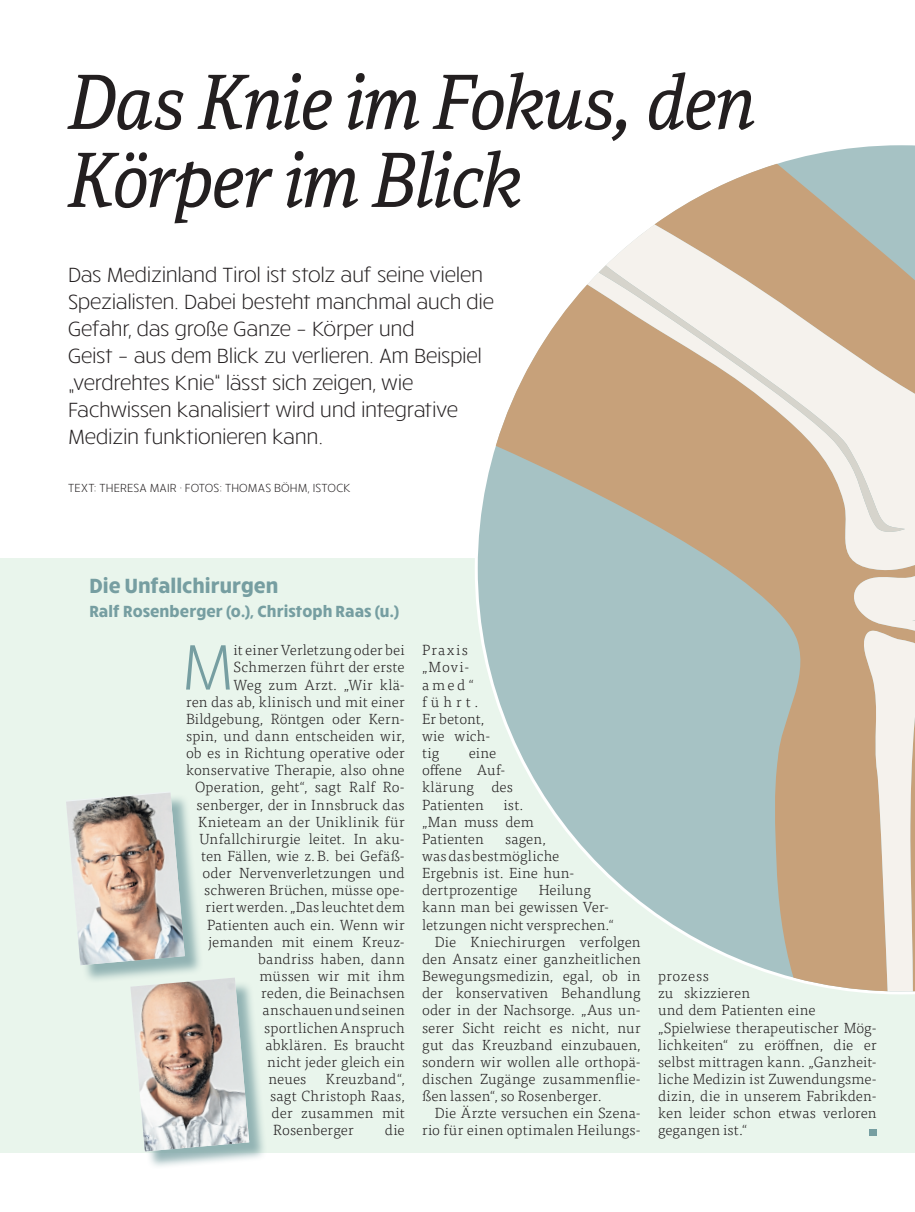
<style>
.page{position:relative;width:915px;height:1212px;background:#fff}
.page>*{position:absolute;margin:0;border:0;box-sizing:border-box;transform-origin:0 0}
.MG_Titel{font:italic 75px/78px "Cordale";letter-spacing:-.03em;color:#231f20}
.MG_Grund1{font:300 65.55px "Ruck Sack";color:#769ea1}
.MG_Einleitung{font:300 21px/27px "Ruck Sack";letter-spacing:-.015em;color:#231f20}
.MG_Factbox_Titel{font:700 21px "Ruck Sack";color:#769ea1}
.MG_Factbox_Titel-2{font:700 16.5px "Ruck Sack";letter-spacing:.005em;color:#769ea1}
.MG_Grund1-2{font:300 14.7px/17.1px "Tisa OT";letter-spacing:.01em;color:#231f20}
.MG_Grund2{font:300 14.7px/17.1px "Tisa OT";letter-spacing:.01em;color:#231f20;text-align:justify}
.MG_Grund1-3{font:300 14.7px/17.1px "Tisa OT";letter-spacing:.055em;color:#231f20}
.MG_Grund1-4{font:300 14.7px "Tisa OT";letter-spacing:.03em;color:#231f20}
.MG_Autor{font:300 12px "Ruck Sack";letter-spacing:.01em;color:#231f20}
</style>
<div class="page">
<div style="left:0;top:558px;width:914px;height:594px;background:#e9f5ec"></div>
<svg style="left:475px;top:145px;width:439px;height:849px"></svg>
<svg style="left:495px;top:164px;width:419px;height:827px;fill:#a6c2c4"></svg>
<svg style="left:587px;top:224px;width:327px;height:349px;background:#c8b9a3"></svg>
<svg style="left:846px;top:520px;width:68px;height:471px"></svg>
<svg style="left:598px;top:265px;width:307px;height:271px;background:#d7c0a7"></svg>
<div style="left:68px;top:793px;width:135px;height:190px;background:#769ea1;opacity:.75"></div>
<img style="left:66px;top:792px;width:119px;height:173px">
<div style="left:133px;top:980px;width:134px;height:189px;background:#769ea1;opacity:.75"></div>
<img style="left:130px;top:977px;width:119px;height:174px">
<div style="left:869px;top:1129px;width:7px;height:7px;background:#769ea1"></div>
<p class="MG_Titel" style="left:68px;top:64px;width:689px">Das Knie im Fokus, den<br>Körper im Blick</p>
<p class="MG_Einleitung" style="left:68px;top:260px;width:427px">Das Medizinland Tirol ist stolz auf seine vielen Spezialisten. Dabei besteht manchmal auch die Gefahr, das große Ganze – Körper und<br>Geist – aus dem Blick zu verlieren. Am Beispiel „verdrehtes Knie“ lässt sich zeigen, wie Fachwissen kanalisiert wird und integrative Medizin funktionieren kann.</p>
<p class="MG_Autor" style="left:68px;top:480px;width:188px">Text: Theresa Mair · Fotos: thomas</p>
<p class="MG_Autor" style="left:274px;top:480px;width:77px">böhm, istock</p>
<p class="MG_Factbox_Titel" style="left:89px;top:571px;width:190px">Die Unfallchirurgen</p>
<p class="MG_Factbox_Titel-2" style="left:89px;top:600px;width:311px">Ralf Rosenberger (o.), Christoph Raas (u.)</p>
<p class="MG_Grund1" style="left:181px;top:622px;width:54px">M</p>
<p class="MG_Grund1-2" style="left:233px;top:642px;width:172px">it einer Verletzung oder bei</p>
<p class="MG_Grund1-2" style="left:233px;top:659px;width:172px">Schmerzen führt der erste</p>
<p class="MG_Grund1-2" style="left:233px;top:676px;width:172px">Weg zum Arzt. „Wir klä-</p>
<p class="MG_Grund1-2" style="left:186px;top:693px;width:220px">ren das ab, klinisch und mit einer</p>
<p class="MG_Grund1-2" style="left:186px;top:710px;width:220px">Bildgebung, Röntgen oder Kern-</p>
<p class="MG_Grund1-2" style="left:186px;top:728px;width:220px">spin, und dann entscheiden wir,</p>
<p class="MG_Grund1-2" style="left:186px;top:745px;width:220px">ob es in Richtung operative oder</p>
<p class="MG_Grund1-2" style="left:186px;top:762px;width:220px">konservative Therapie, also ohne</p>
<p class="MG_Grund1-2" style="left:195px;top:779px;width:211px">Operation, geht“, sagt Ralf Ro-</p>
<p class="MG_Grund1-2" style="left:196px;top:796px;width:209px">senberger, der in Innsbruck das</p>
<p class="MG_Grund1-4" style="left:198px;top:813px;width:208px">Knieteam an der Uniklinik für</p>
<p class="MG_Grund1-2" style="left:199px;top:830px;width:207px">Unfallchirurgie leitet. In aku-</p>
<p class="MG_Grund1-2" style="left:201px;top:848px;width:205px">ten Fällen, wie z.B. bei Gefäß-</p>
<p class="MG_Grund1-2" style="left:202px;top:865px;width:204px">oder Nervenverletzungen und</p>
<p class="MG_Grund1-2" style="left:204px;top:882px;width:202px">schweren Brüchen, müsse ope-</p>
<p class="MG_Grund1-2" style="left:205px;top:899px;width:200px">riert werden. „Das leuchtet dem</p>
<p class="MG_Grund1-2" style="left:207px;top:916px;width:199px">Patienten auch ein. Wenn wir</p>
<p class="MG_Grund1-2" style="left:208px;top:933px;width:198px">jemanden mit einem Kreuz-</p>
<p class="MG_Grund1-2" style="left:258px;top:950px;width:148px">bandriss haben, dann</p>
<p class="MG_Grund1-2" style="left:259px;top:968px;width:147px">müssen wir mit ihm</p>
<p class="MG_Grund1-2" style="left:261px;top:985px;width:145px">reden, die Beinachsen</p>
<p class="MG_Grund1-2" style="left:262px;top:1002px;width:144px">anschauen und seinen</p>
<p class="MG_Grund1-2" style="left:264px;top:1019px;width:142px">sportlichen Anspruch</p>
<p class="MG_Grund1-2" style="left:265px;top:1036px;width:141px">abklären. Es braucht</p>
<p class="MG_Grund1-2" style="left:267px;top:1053px;width:139px">nicht jeder gleich ein</p>
<p class="MG_Grund1-2" style="left:268px;top:1070px;width:39px">neues</p>
<p class="MG_Grund1-2" style="left:270px;top:1070px;width:136px;text-align:justify;text-indent:56px">Kreuzband“, sagt Christoph Raas, der zusammen mit Rosenberger</p>
<p class="MG_Grund1-2" style="left:385px;top:1122px;width:21px">die</p>
<p class="MG_Grund1-3" style="left:422px;top:642px;width:70px">Praxis „Movi&shy;amed“ führt.<br>Er betont, wie wich&shy;tig</p>
<p class="MG_Grund1-2" style="left:422px;top:745px;width:92px;text-indent:47px">eine offene Auf&shy;klärung des<br>Patienten</p>
<p class="MG_Grund1-2" style="left:422px;top:796px;width:113px;text-indent:81px">ist. „Man muss dem<br>Patienten</p>
<p class="MG_Grund1-2" style="left:422px;top:830px;width:154px;text-indent:83px">sagen,<br>was das bestmögliche<br>Ergebnis ist. Eine hun&shy;dertprozentige</p>
<p class="MG_Grund1-2" style="left:422px;top:882px;width:193px;text-indent:117px">Heilung kann man bei gewissen Ver&shy;letzungen nicht versprechen.“</p>
<p class="MG_Grund2" style="left:422px;top:933px;width:220px;text-indent:13px">Die Kniechirurgen verfolgen den Ansatz einer ganzheitlichen Bewegungsmedizin, egal, ob in der konservativen Behandlung oder in der Nachsorge. „Aus un&shy;serer Sicht reicht es nicht, nur gut das Kreuzband einzubauen, sondern wir wollen alle orthopä&shy;dischen Zugänge zusammenflie&shy;ßen lassen“, so Rosenberger.</p>
<p class="MG_Grund2" style="left:422px;top:1105px;width:220px;text-align:right">Die Ärzte versuchen ein Szena&shy;rio für einen optimalen Heilungs-</p>
<p class="MG_Grund2" style="left:657px;top:968px;width:220px;text-align:left">prozess<br>zu skizzieren<br>und dem Patienten eine „Spielwiese therapeutischer Mög&shy;lichkeiten“ zu eröffnen, die er selbst mittragen kann. „Ganzheit&shy;liche Medizin ist Zuwendungsme&shy;dizin, die in unserem Fabrikden&shy;ken leider schon etwas verloren gegangen ist.“</p>
</div>
